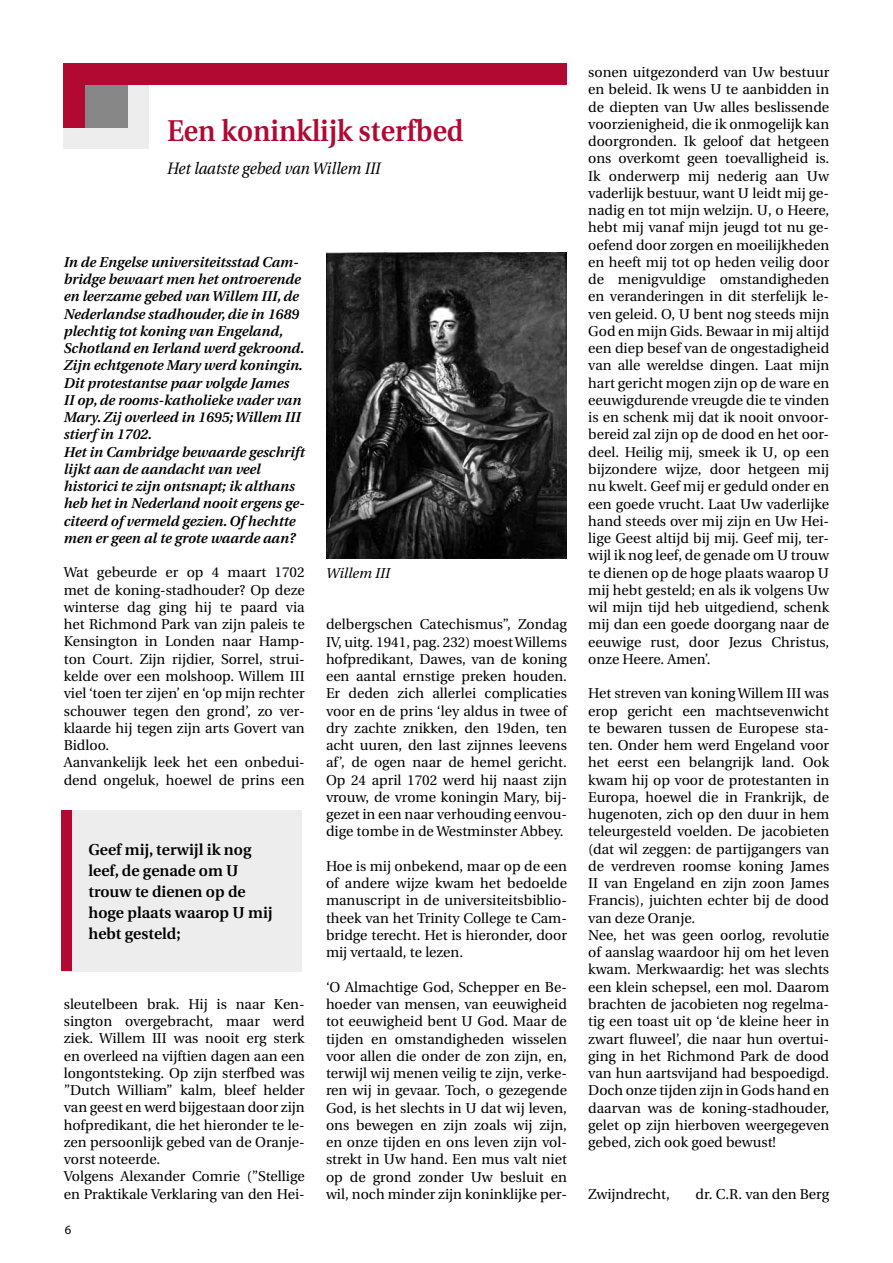
<style>
.page{position:relative;width:893px;height:1263px;background:#fff}
.page>*{position:absolute;margin:0;border:0;box-sizing:border-box;transform-origin:0 0}
.t1{font:600 30px "Utopia";color:#b20933;scale:.92 1}
.t2{font:italic 16.5px "Utopia";color:#000;scale:.92 1}
.t3{font:600 15.75px/21px "Utopia";color:#000}
.t4{font:14.25px/17.2px "Utopia";color:#000;text-align:justify}
.t5{font:italic 600 14.25px/17.2px "Utopia";color:#000}
.t6{font:italic 14.25px "Utopia";color:#000}
.t7{font:12.75px "Myriad Pro";color:#000}
</style>
<div class="page">
<div style="left:64px;top:73px;width:85px;height:76px;background:#ededed"></div>
<div style="left:64px;top:67px;width:64px;height:61px;background:#878787"></div>
<div style="left:64px;top:64px;width:503px;height:21px;background:#b20933"></div>
<div style="left:64px;top:67px;width:21px;height:61px;background:#b20933"></div>
<img style="left:326px;top:253px;width:241px;height:306px">
<div style="left:61px;top:810px;width:241px;height:161px;background:#ededed"></div>
<div style="left:61px;top:810px;width:11px;height:161px;background:#b20933"></div>
<h1 class="t1" style="left:167px;top:114px;width:324px">Een koninklijk sterfbed</h1>
<p class="t2" style="left:167px;top:159px;width:234px">Het laatste gebed van Willem III</p>
<p class="t5" style="left:64px;top:253px;width:242px">In de Engelse universiteitsstad Cam‑ bridge bewaart men het ontroerende en leerzame gebed van Willem III, de Nederlandse stadhouder, die in 1689 plechtig tot koning van Engeland, Schotland en Ierland werd gekroond.<br>Zijn echtgenote Mary werd koningin.<br>Dit protestantse paar volgde James<br>II op, de rooms-katholieke vader van Mary. Zij overleed in 1695; Willem III stierf in 1702.<br>Het in Cambridge bewaarde geschrift lijkt aan de aandacht van veel historici te zijn ontsnapt; ik althans heb het in Nederland nooit ergens ge‑ citeerd of vermeld gezien. Of hechtte men er geen al te grote waarde aan?</p>
<p class="t4" style="left:64px;top:564px;width:242px;text-align:left">Wat gebeurde er op 4 maart 1702 met de koning-stadhouder? Op deze winterse dag ging hij te paard via het Richmond Park van zijn paleis te<br>Kensington in Londen naar Hamp&shy;ton Court. Zijn rijdier, Sorrel, strui&shy;kelde over een molshoop. Willem III viel ‘toen ter zijen’ en ‘op mijn rechter schouwer tegen den grond’, zo ver&shy;klaarde hij tegen zijn arts Govert van<br>Bidloo.<br>Aanvankelijk leek het een onbedui&shy;dend ongeluk, hoewel de prins een</p>
<p class="t3" style="left:89px;top:839px;width:186px">Geef mij, terwijl ik nog leef, de genade om U trouw te dienen op de hoge plaats waarop U mij hebt gesteld;</p>
<p class="t4" style="left:64px;top:996px;width:242px;text-align:left">sleutelbeen brak. Hij is naar Ken&shy;sington overgebracht, maar werd ziek. Willem III was nooit erg sterk en overleed na vijftien dagen aan een longontsteking. Op zijn sterfbed was ”Dutch William” kalm, bleef helder van geest en werd bijgestaan door zijn hofpredikant, die het hieronder te le&shy;zen persoonlijk gebed van de Oranje&shy;vorst noteerde.<br>Volgens Alexander Comrie (”Stellige en Praktikale Verklaring van den Hei-</p>
<p class="t7" style="left:65px;top:1222px;width:8px">6</p>
<p class="t6" style="left:326px;top:565px;width:65px">Willem III</p>
<p class="t4" style="left:326px;top:616px;width:242px">delbergschen Catechismus”, Zondag IV, uitg. 1941, pag. 232) moest Willems hofpredikant, Dawes, van de koning een aantal ernstige preken houden.<br>Er deden zich allerlei complicaties voor en de prins ‘ley aldus in twee of dry zachte znikken, den 19den, ten acht uuren, den last zijnnes leevens af’, de ogen naar de hemel gericht.<br>Op 24 april 1702 werd hij naast zijn vrouw, de vrome koningin Mary, bij&shy;gezet in een naar verhouding eenvou&shy;dige tombe in de Westminster Abbey.</p>
<p class="t4" style="left:326px;top:858px;width:242px">Hoe is mij onbekend, maar op de een of andere wijze kwam het bedoelde manuscript in de universiteitsbiblio&shy;theek van het Trinity College te Cam&shy;bridge terecht. Het is hieronder, door mij vertaald, te lezen.</p>
<p class="t4" style="left:326px;top:978px;width:242px">‘O Almachtige God, Schepper en Be&shy;hoeder van mensen, van eeuwigheid tot eeuwigheid bent U God. Maar de tijden en omstandigheden wisselen voor allen die onder de zon zijn, en, terwijl wij menen veilig te zijn, verke&shy;ren wij in gevaar. Toch, o gezegende God, is het slechts in U dat wij leven, ons bewegen en zijn zoals wij zijn, en onze tijden en ons leven zijn vol&shy;strekt in Uw hand. Een mus valt niet op de grond zonder Uw besluit en wil, noch minder zijn koninklijke per-</p>
<p class="t4" style="left:588px;top:64px;width:242px">sonen uitgezonderd van Uw bestuur en beleid. Ik wens U te aanbidden in de diepten van Uw alles beslissende voorzienigheid, die ik onmogelijk kan doorgronden. Ik geloof dat hetgeen ons overkomt geen toevalligheid is.<br>Ik onderwerp mij nederig aan Uw vaderlijk bestuur, want U leidt mij ge&shy;nadig en tot mijn welzijn. U, o Heere, hebt mij vanaf mijn jeugd tot nu ge&shy;oefend door zorgen en moeilijkheden en heeft mij tot op heden veilig door de menigvuldige omstandigheden en veranderingen in dit sterfelijk le&shy;ven geleid. O, U bent nog steeds mijn God en mijn Gids. Bewaar in mij altijd een diep besef van de ongestadigheid van alle wereldse dingen. Laat mijn hart gericht mogen zijn op de ware en eeuwigdurende vreugde die te vinden is en schenk mij dat ik nooit onvoor&shy;bereid zal zijn op de dood en het oor&shy;deel. Heilig mij, smeek ik U, op een bijzondere wijze, door hetgeen mij nu kwelt. Geef mij er geduld onder en een goede vrucht. Laat Uw vaderlijke hand steeds over mij zijn en Uw Hei&shy;lige Geest altijd bij mij. Geef mij, ter&shy;wijl ik nog leef, de genade om U trouw te dienen op de hoge plaats waarop U mij hebt gesteld; en als ik volgens Uw wil mijn tijd heb uitgediend, schenk mij dan een goede doorgang naar de eeuwige rust, door Jezus Christus, onze Heere. Amen’.</p>
<p class="t4" style="left:588px;top:685px;width:242px;text-align:left">Het streven van koning Willem III was erop gericht een machtsevenwicht te bewaren tussen de Europese sta&shy;ten. Onder hem werd Engeland voor het eerst een belangrijk land. Ook kwam hij op voor de protestanten in Europa, hoewel die in Frankrijk, de hugenoten, zich op den duur in hem teleurgesteld voelden. De jacobieten (dat wil zeggen: de partijgangers van de verdreven roomse koning James II van Engeland en zijn zoon James Francis), juichten echter bij de dood van deze Oranje.<br>Nee, het was geen oorlog, revolutie of aanslag waardoor hij om het leven kwam. Merkwaardig: het was slechts een klein schepsel, een mol. Daarom brachten de jacobieten nog regelma&shy;tig een toast uit op ‘de kleine heer in zwart fluweel’, die naar hun overtui&shy;ging in het Richmond Park de dood van hun aartsvijand had bespoedigd.<br>Doch onze tijden zijn in Gods hand en daarvan was de koning-stadhouder, gelet op zijn hierboven weergegeven gebed, zich ook goed bewust!</p>
<p class="t4" style="left:588px;top:1185px;width:83px">Zwijndrecht,</p>
<p class="t4" style="left:695px;top:1185px;width:135px">dr. C.R. van den Berg</p>
</div>
